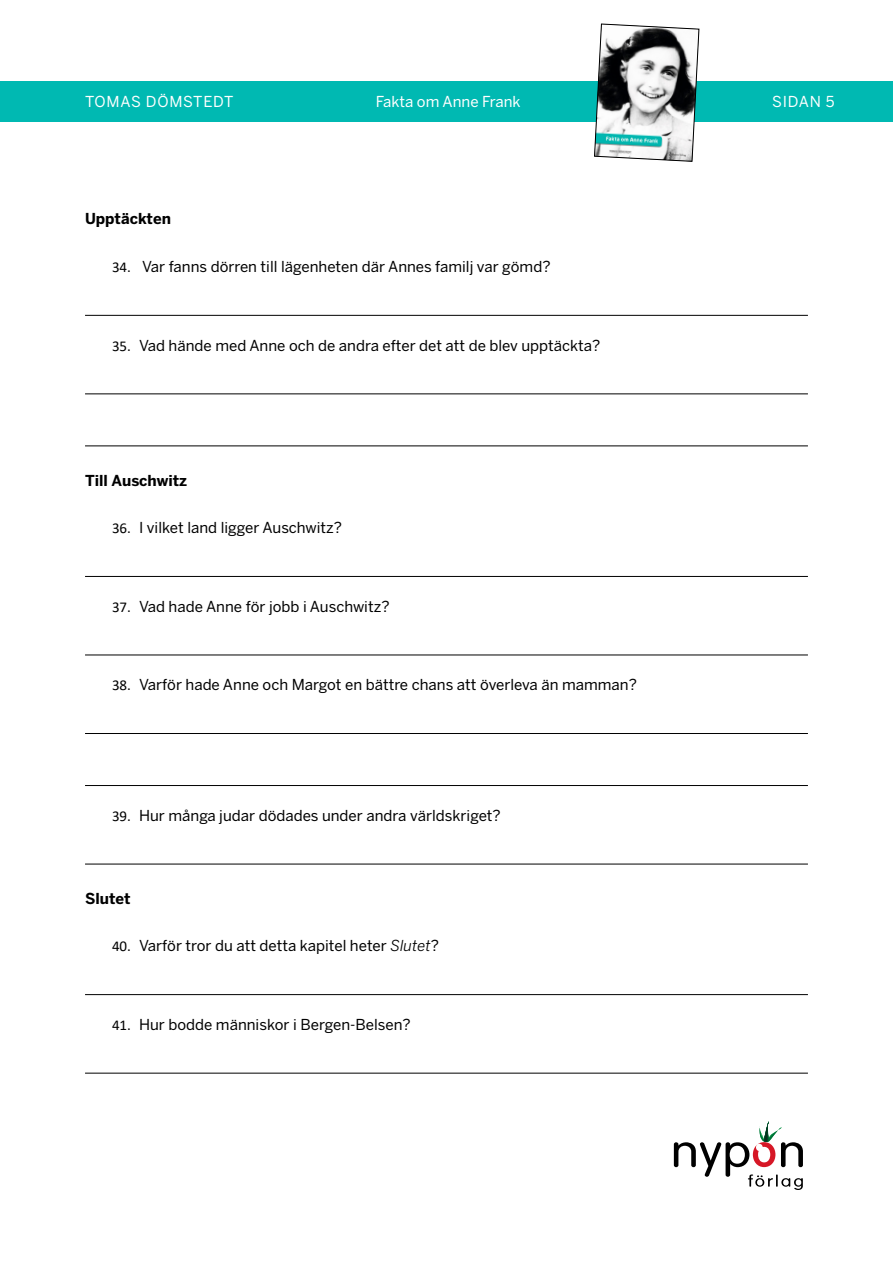
<style>
.page{position:relative;width:893px;height:1263px;background:#fff}
.page>*{position:absolute;margin:0;border:0;box-sizing:border-box;transform-origin:0 0}
.t1{font:15px "Benton Sans";color:#000}
.t2{font:700 15px "Benton Sans";color:#000}
.t3{font:15px "Benton Sans";letter-spacing:.01em;color:#fff}
.t4{font:15px "Benton Sans";letter-spacing:.05em;color:#fff}
.s1{font-family:"Calibri"}
.s2{font-style:italic}
</style>
<div class="page">
<div style="left:0;top:81px;width:893px;height:40px;background:#00b9b2"></div>
<svg style="left:674px;top:1121px;width:129px;height:69px"></svg>
<svg style="left:594px;top:23px;width:105px;height:139px"></svg>
<hr style="left:85px;top:315px;width:723px;height:1px;background:#000">
<hr style="left:85px;top:393px;width:723px;height:1px;background:#000">
<hr style="left:85px;top:445px;width:723px;height:1px;background:#000">
<hr style="left:85px;top:576px;width:723px;height:1px;background:#000">
<hr style="left:85px;top:655px;width:723px;height:1px;background:#000">
<hr style="left:85px;top:733px;width:723px;height:1px;background:#000">
<hr style="left:85px;top:785px;width:723px;height:1px;background:#000">
<hr style="left:85px;top:864px;width:723px;height:1px;background:#000">
<hr style="left:85px;top:994px;width:723px;height:1px;background:#000">
<hr style="left:85px;top:1073px;width:723px;height:1px;background:#000">
<p class="t4" style="left:85px;top:93px;width:150px">TOMAS DÖMSTEDT</p>
<p class="t3" style="left:376px;top:93px;width:146px">Fakta om Anne Frank</p>
<p class="t3" style="left:772px;top:93px;width:64px">SIDAN 5</p>
<p class="t2" style="left:85px;top:210px;width:87px">Upptäckten</p>
<p class="t1" style="left:112px;top:258px;width:440px"><span class="s1">34.</span> Var fanns dörren till lägenheten där Annes familj var gömd?</p>
<p class="t1" style="left:112px;top:337px;width:490px"><span class="s1">35.</span> Vad hände med Anne och de andra efter det att de blev upptäckta?</p>
<p class="t2" style="left:85px;top:471px;width:104px">Till Auschwitz</p>
<p class="t1" style="left:112px;top:519px;width:232px"><span class="s1">36.</span> I vilket land ligger Auschwitz?</p>
<p class="t1" style="left:112px;top:598px;width:279px"><span class="s1">37.</span> Vad hade Anne för jobb i Auschwitz?</p>
<p class="t1" style="left:112px;top:676px;width:526px"><span class="s1">38.</span> Varför hade Anne och Margot en bättre chans att överleva än mamman?</p>
<p class="t1" style="left:112px;top:807px;width:390px"><span class="s1">39.</span> Hur många judar dödades under andra världskriget?</p>
<p class="t2" style="left:85px;top:889px;width:47px">Slutet</p>
<p class="t1" style="left:112px;top:937px;width:328px"><span class="s1">40.</span> Varför tror du att detta kapitel heter <span class="s2">Slutet</span>?</p>
<p class="t1" style="left:112px;top:1016px;width:300px"><span class="s1">41.</span> Hur bodde människor i Bergen-Belsen?</p>
</div>
